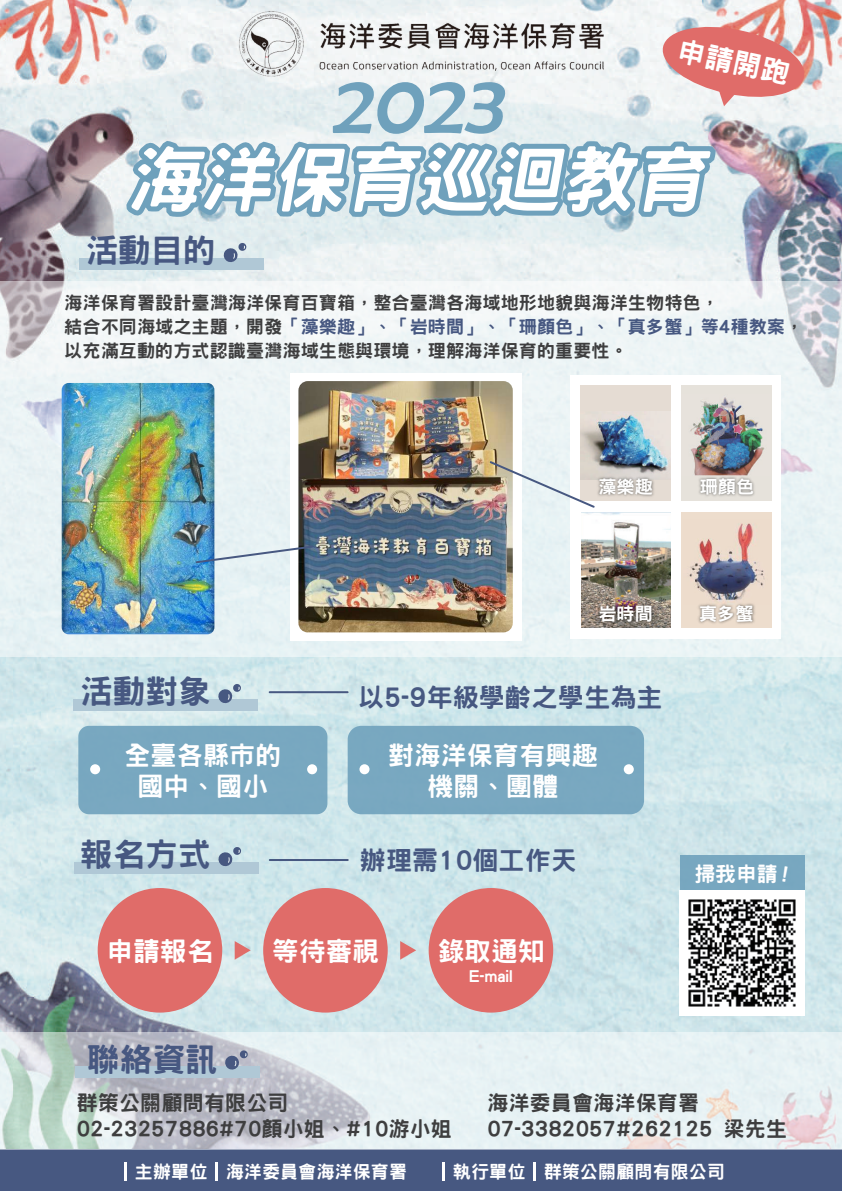
<style>
.page{position:relative;width:842px;height:1191px;background:#fff}
.page>*{position:absolute;margin:0;border:0;box-sizing:border-box;transform-origin:0 0}
.t1{font:italic 84.4px "Berlin Sans FB";color:#6fa1bc}
.t2{font:800 32.8px "Han Wang Hei";color:#475881}
.t3{font:800 28.2px "Han Wang Hei";color:#fff}
.t4{font:800 26.8px "Han Wang Hei";color:#fff}
.t5{font:800 26px/31px "Han Wang Hei";letter-spacing:.01em;color:#fff;text-align:center}
.t6{font:800 26px "Han Wang Hei";letter-spacing:.01em;color:#475881}
.t7{font:800 21px/26px "Han Wang Hei";letter-spacing:.01em;color:#3e3e3f}
.t8{font:800 20.8px "Han Wang Hei";color:#fff}
.t9{font:800 18px/24px "Han Wang Hei";letter-spacing:.01em;color:#3e3e3f}
.t10{font:800 18px "Han Wang Hei";letter-spacing:.01em;color:#fff}
.t11{font:800 16.1px "Han Wang Hei";color:#fff}
.s1{color:#475881}
</style>
<div class="page">
<img style="left:0;top:0;width:842px;height:1032px">
<img style="left:238px;top:10px;width:366px;height:67px">
<div style="left:0;top:1149px;width:842px;height:42px;background:#475881"></div>
<svg style="left:0;top:281px;width:842px;height:376px;fill:#ecf4f6"></svg>
<svg style="left:0;top:1032px;width:842px;height:117px;fill:#e6f1f3"></svg>
<div style="left:79px;top:258px;width:185px;height:12px;background:#b0c8d6"></div>
<svg style="left:118px;top:133px;width:602px;height:92px"></svg>
<svg style="left:223px;top:242px;width:24px;height:20px"></svg>
<div style="left:75px;top:1065px;width:185px;height:12px;background:#b0c8d6"></div>
<svg style="left:659px;top:22px;width:149px;height:84px"></svg>
<div style="left:78px;top:726px;width:249px;height:88px;background:#78a8c0;border-radius:11px"></div>
<div style="left:90px;top:764px;width:10px;height:10px;background:#fff;border-radius:50%"></div>
<div style="left:307px;top:764px;width:10px;height:10px;background:#fff;border-radius:50%"></div>
<div style="left:348px;top:726px;width:296px;height:88px;background:#78a8c0;border-radius:14px"></div>
<div style="left:359px;top:764px;width:10px;height:10px;background:#fff;border-radius:50%"></div>
<div style="left:624px;top:764px;width:10px;height:10px;background:#fff;border-radius:50%"></div>
<div style="left:74px;top:699px;width:184px;height:12px;background:#b0c8d6"></div>
<svg style="left:217px;top:683px;width:25px;height:21px"></svg>
<hr style="left:270px;top:691px;width:78px;height:2px;background:#475881">
<div style="left:98px;top:888px;width:124px;height:124px;background:#e06c69;border-radius:50%"></div>
<div style="left:263px;top:888px;width:125px;height:124px;background:#e06c69;border-radius:50%"></div>
<div style="left:429px;top:888px;width:124px;height:124px;background:#e06c69;border-radius:50%"></div>
<svg style="left:235px;top:941px;width:16px;height:18px"></svg>
<svg style="left:400px;top:941px;width:16px;height:18px"></svg>
<svg style="left:224px;top:1049px;width:24px;height:21px"></svg>
<div style="left:680px;top:855px;width:124px;height:36px;background:#78a7c0"></div>
<img style="left:680px;top:891px;width:124px;height:124px">
<hr style="left:124px;top:1162px;width:3px;height:18px;background:#fff">
<hr style="left:215px;top:1162px;width:3px;height:18px;background:#fff">
<hr style="left:442px;top:1162px;width:3px;height:18px;background:#fff">
<hr style="left:533px;top:1162px;width:3px;height:18px;background:#fff">
<div style="left:74px;top:862px;width:184px;height:12px;background:#b0c8d6"></div>
<svg style="left:217px;top:846px;width:25px;height:21px"></svg>
<hr style="left:270px;top:859px;width:78px;height:2px;background:#475881">
<div style="left:570px;top:375px;width:210px;height:263px;background:#fff"></div>
<div style="left:581px;top:385px;width:90px;height:116px;background:#e5dcd3"></div>
<img style="left:581px;top:413px;width:88px;height:60px">
<div style="left:681px;top:385px;width:90px;height:116px;background:#e6e2db"></div>
<img style="left:690px;top:397px;width:75px;height:78px">
<img style="left:695px;top:473px;width:64px;height:24px">
<img style="left:581px;top:512px;width:89px;height:116px">
<div style="left:681px;top:512px;width:90px;height:116px;background:#edddcd"></div>
<img style="left:689px;top:523px;width:76px;height:77px">
<div style="left:290px;top:373px;width:231px;height:267px;background:#fff"></div>
<img style="left:298px;top:381px;width:215px;height:251px">
<img style="left:62px;top:383px;width:152px;height:251px">
<svg style="left:194px;top:544px;width:120px;height:20px"></svg>
<svg style="left:488px;top:459px;width:108px;height:50px"></svg>
<img style="left:698px;top:600px;width:57px;height:24px">
<img style="left:594px;top:600px;width:63px;height:27px">
<img style="left:594px;top:473px;width:60px;height:27px">
<h2 class="t2" style="left:85px;top:233px;width:132px">活動目的</h2>
<h1 class="t1" style="left:330px;top:57px;width:190px">2023</h1>
<h3 class="t3" style="left:681px;top:35px;width:115px;rotate:12deg">申請開跑</h3>
<p class="t9" style="left:64px;top:291px;width:740px">海洋保育署設計臺灣海洋保育百寶箱，整合臺灣各海域地形地貌與海洋生物特色，<br>結合不同海域之主題，開發<span class="s1">「藻樂趣」、「岩時間」、「珊顏色」、「真多蟹」等4種教案</span>，以充滿互動的方式認識臺灣海域生態與環境，理解海洋保育的重要性。</p>
<p class="t10" style="left:598px;top:477px;width:56px">藻樂趣</p>
<p class="t10" style="left:700px;top:477px;width:56px">珊顏色</p>
<p class="t10" style="left:598px;top:604px;width:56px">岩時間</p>
<p class="t10" style="left:699px;top:604px;width:56px">真多蟹</p>
<h2 class="t2" style="left:80px;top:674px;width:133px">活動對象</h2>
<h3 class="t6" style="left:358px;top:684px;width:306px">以5-9年級學齡之學生為主</h3>
<h3 class="t5" style="left:124px;top:740px;width:159px">全臺各縣市的國中、國小</h3>
<h3 class="t5" style="left:388px;top:740px;width:211px">對海洋保育有興趣機關、團體</h3>
<h2 class="t2" style="left:80px;top:837px;width:132px">報名方式</h2>
<h3 class="t6" style="left:360px;top:847px;width:219px">辦理需10個工作天</h3>
<h3 class="t4" style="left:106px;top:936px;width:108px">申請報名</h3>
<h3 class="t4" style="left:272px;top:936px;width:108px">等待審視</h3>
<h3 class="t4" style="left:437px;top:936px;width:108px">錄取通知</h3>
<p class="t11" style="left:469px;top:968px;width:45px">E-mail</p>
<h2 class="t2" style="left:87px;top:1041px;width:132px">聯絡資訊</h2>
<p class="t8" style="left:694px;top:863px;width:85px">掃我申請</p>
<p class="t7" style="left:77px;top:1090px;width:377px">群策公關顧問有限公司<br>02-23257886#70顏小姐、#10游小姐</p>
<p class="t7" style="left:487px;top:1090px;width:301px">海洋委員會海洋保育署<br>07-3382057#262125 梁先生</p>
<p class="t10" style="left:117px;top:1162px;width:292px">｜主辦單位｜海洋委員會海洋保育署</p>
<p class="t10" style="left:435px;top:1162px;width:292px">｜執行單位｜群策公關顧問有限公司</p>
</div>
